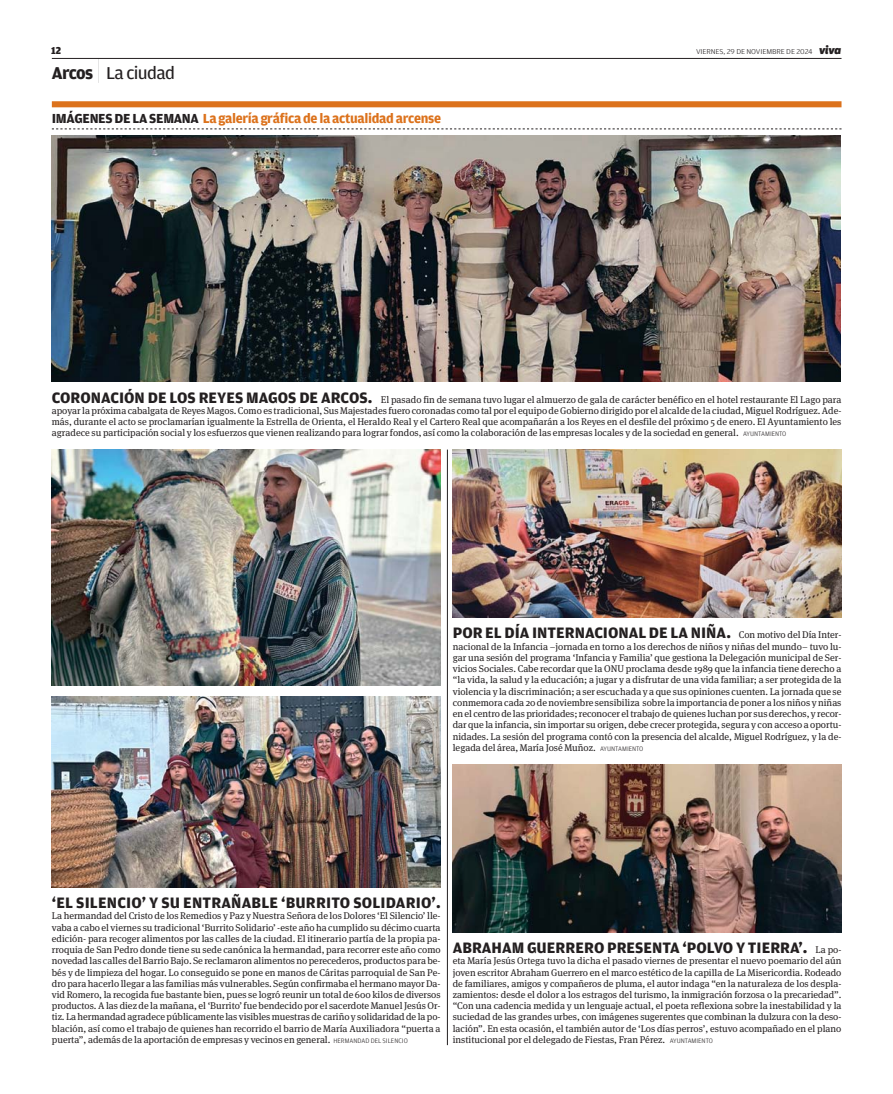
<style>
.page{position:relative;width:893px;height:1094px;background:#fff}
.page>*{position:absolute;margin:0;border:0;box-sizing:border-box;transform-origin:0 0}
.t1{font:18.15px "Amplitude";letter-spacing:-.035em;color:#231f20;scale:1.05 1}
.t2{font:700 16.05px "Amplitude";color:#231f20}
.t3{font:700 13.95px "Amplitude";letter-spacing:-.025em;color:#dc721c}
.t4{font:900 10.65px "Amplitude";color:#231f20}
.t5{font:9.75px/11.2px "Meta Serif OT";color:#231f20;text-align:justify}
.t6{font:300 7.5px "Amplitude";letter-spacing:-.01em;color:#231f20;scale:1.1 1}
.s1{font-family:"Apex New";font-weight:800;font-style:italic;font-size:11.85px}
.s2{font-weight:700}
.s3{font-family:"Apex New";font-weight:100;font-size:24.6px}
.s4{color:#231f20}
.s5{font-family:"Amplitude";font-weight:700;font-size:16.05px}
.s6{font-family:"Amplitude";font-weight:300;font-size:6.9px}
.s7{font-family:"Meta Serif OT";font-weight:400;font-size:9.75px}
</style>
<div class="page">
<hr style="left:52px;top:58px;width:789px;height:1px;background:#231f20">
<div style="left:52px;top:101px;width:789px;height:6px;background:#dc721c"></div>
<svg style="left:52px;top:129px;width:789px;height:1px"></svg>
<hr style="left:447px;top:449px;width:1px;height:596px;background:#231f20">
<img style="left:52px;top:135px;width:788px;height:246px">
<img style="left:453px;top:450px;width:388px;height:168px">
<img style="left:52px;top:450px;width:388px;height:235px">
<img style="left:52px;top:697px;width:388px;height:190px">
<img style="left:453px;top:764px;width:388px;height:168px">
<p class="t4" style="left:51px;top:47px;width:11px">12</p>
<p class="t6" style="left:696px;top:49px;width:133px">VIERNES, 29 DE NOVIEMBRE DE 2024 <span class="s1">viva</span></p>
<h1 class="t1" style="left:52px;top:66px;width:119px"><span class="s2">Arcos</span> <span class="s3">|</span> La ciudad</h1>
<h3 class="t3" style="left:52px;top:113px;width:390px"><span class="s4">IMÁGENES DE LA SEMANA</span> La galería gráfica de la actualidad arcense</h3>
<p class="t5" style="left:52px;top:394px;width:791px"><span class="s5">CORONACIÓN DE LOS REYES MAGOS DE ARCOS.</span> El pasado fin de semana tuvo lugar el almuerzo de gala de carácter benéfico en el hotel restaurante El Lago para apoyar la próxima cabalgata de Reyes Magos. Como es tradicional, Sus Majestades fuero coronadas como tal por el equipo de Gobierno dirigido por el alcalde de la ciudad, Miguel Rodríguez. Ade&shy;más, durante el acto se proclamarían igualmente la Estrella de Orienta, el Heraldo Real y el Cartero Real que acompañarán a los Reyes en el desfile del próximo 5 de enero. El Ayuntamiento les agradece su participación social y los esfuerzos que vienen realizando para lograr fondos, así como la colaboración de las empresas locales y de la sociedad en general. <span class="s6">AYUNTAMIENTO</span></p>
<h2 class="t2" style="left:453px;top:627px;width:390px">POR EL DÍA INTERNACIONAL DE LA NIÑA. <span class="s7">Con motivo del Día Inter-</span></h2>
<p class="t5" style="left:453px;top:641px;width:390px">nacional de la Infancia –jornada en torno a los derechos de niños y niñas del mundo– tuvo lu&shy;gar una sesión del programa ‘Infancia y Familia’ que gestiona la Delegación municipal de Ser&shy;vicios Sociales. Cabe recordar que la ONU proclama desde 1989 que la infancia tiene derecho a “la vida, la salud y la educación; a jugar y a disfrutar de una vida familiar; a ser protegida de la violencia y la discriminación; a ser escuchada y a que sus opiniones cuenten. La jornada que se conmemora cada 20 de noviembre sensibiliza sobre la importancia de poner a los niños y niñas en el centro de las prioridades; reconocer el trabajo de quienes luchan por sus derechos, y recor&shy;dar que la infancia, sin importar su origen, debe crecer protegida, segura y con acceso a oportu&shy;nidades. La sesión del programa contó con la presencia del alcalde, Miguel Rodríguez, y la de&shy;legada del área, María José Muñoz. <span class="s6">AYUNTAMIENTO</span></p>
<h2 class="t2" style="left:52px;top:896px;width:390px">‘EL SILENCIO’ Y SU ENTRAÑABLE ‘BURRITO SOLIDARIO’.</h2>
<p class="t5" style="left:52px;top:910px;width:390px">La hermandad del Cristo de los Remedios y Paz y Nuestra Señora de los Dolores ‘El Silencio’ lle&shy;vaba a cabo el viernes su tradicional ‘Burrito Solidario’ -este año ha cumplido su décimo cuarta edición- para recoger alimentos por las calles de la ciudad. El itinerario partía de la propia pa&shy;rroquia de San Pedro donde tiene su sede canónica la hermandad, para recorrer este año como novedad las calles del Barrio Bajo. Se reclamaron alimentos no perecederos, productos para be&shy;bés y de limpieza del hogar. Lo conseguido se pone en manos de Cáritas parroquial de San Pe&shy;dro para hacerlo llegar a las familias más vulnerables. Según confirmaba el hermano mayor Da&shy;vid Romero, la recogida fue bastante bien, pues se logró reunir un total de 600 kilos de diversos productos. A las diez de la mañana, el ‘Burrito’ fue bendecido por el sacerdote Manuel Jesús Or&shy;tiz. La hermandad agradece públicamente las visibles muestras de cariño y solidaridad de la po&shy;blación, así como el trabajo de quienes han recorrido el barrio de María Auxiliadora “puerta a puerta”, además de la aportación de empresas y vecinos en general. <span class="s6">HERMANDAD DEL SILENCIO</span></p>
<h2 class="t2" style="left:453px;top:941px;width:390px">ABRAHAM GUERRERO PRESENTA ‘POLVO Y TIERRA’. <span class="s7">La po-</span></h2>
<p class="t5" style="left:453px;top:955px;width:390px">eta María Jesús Ortega tuvo la dicha el pasado viernes de presentar el nuevo poemario del aún joven escritor Abraham Guerrero en el marco estético de la capilla de La Misericordia. Rodeado de familiares, amigos y compañeros de pluma, el autor indaga “en la naturaleza de los despla&shy;zamientos: desde el dolor a los estragos del turismo, la inmigración forzosa o la precariedad”. “Con una cadencia medida y un lenguaje actual, el poeta reflexiona sobre la inestabilidad y la suciedad de las grandes urbes, con imágenes sugerentes que combinan la dulzura con la deso&shy;lación”. En esta ocasión, el también autor de ‘Los días perros’, estuvo acompañado en el plano institucional por el delegado de Fiestas, Fran Pérez. <span class="s6">AYUNTAMIENTO</span></p>
</div>
